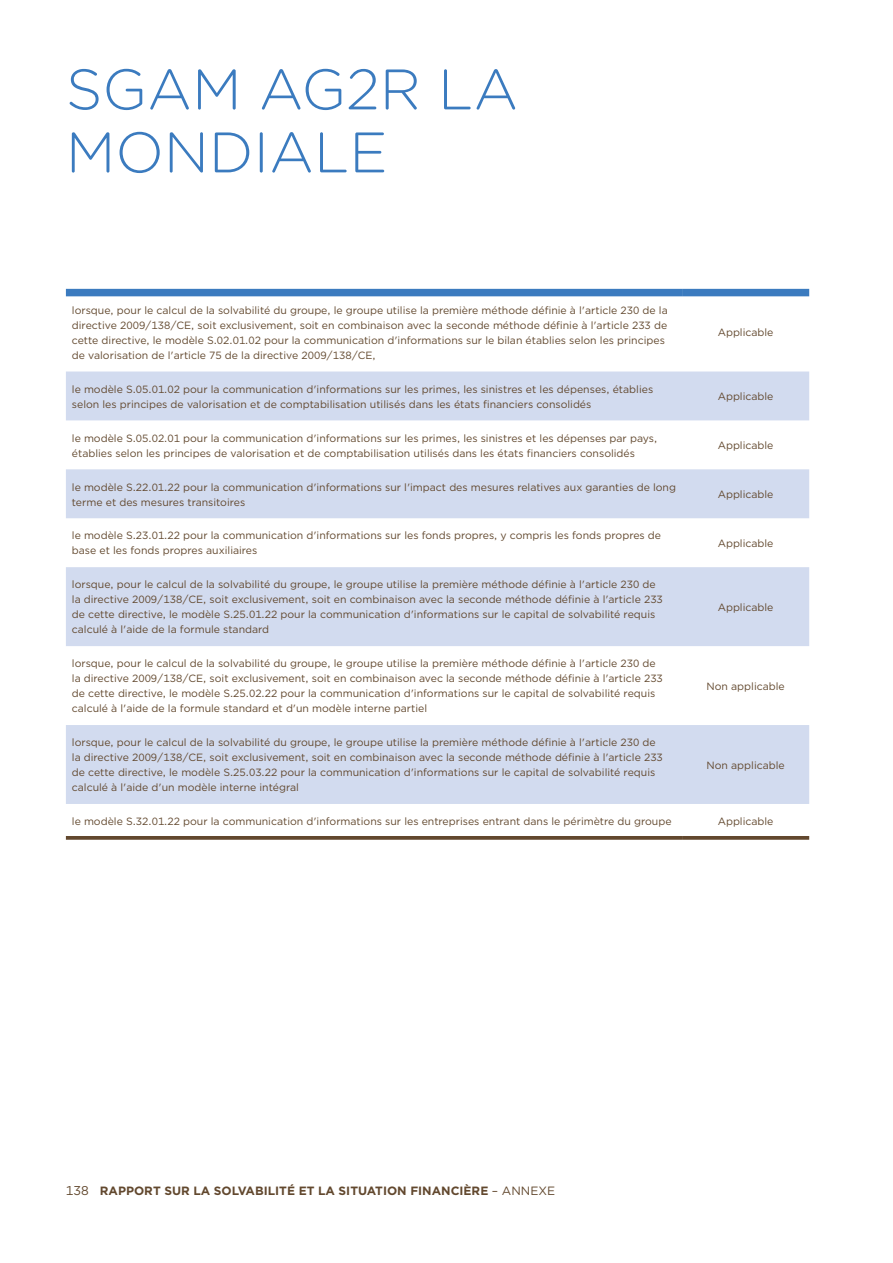
<style>
.page{position:relative;width:893px;height:1263px;background:#fff}
.page>*{position:absolute;margin:0;border:0;box-sizing:border-box;transform-origin:0 0}
.t1{font:300 57px/63px "Gotham Rounded";color:#3b7bbf}
.t2{font:700 12px "Gotham";color:#62482e}
.t3{font:10.5px/15px "Gotham";color:#62482e}
.s1{font-weight:400;font-size:12.75px}
.s2{font-weight:400}
</style>
<div class="page">
<svg style="left:66px;top:371px;width:743px;height:433px;fill:#d2dbef"></svg>
<div style="left:66px;top:289px;width:616px;height:7px;background:#3b7bbf"></div>
<div style="left:682px;top:289px;width:127px;height:7px;background:#3b7bbf"></div>
<svg style="left:66px;top:836px;width:616px;height:4px;background:#6b533b"></svg>
<svg style="left:682px;top:836px;width:127px;height:4px"></svg>
<h1 class="t1" style="left:66px;top:55px;width:454px">SGAM AG2R LA<br>MONDIALE</h1>
<p class="t3" style="left:72px;top:302px;width:597px">lorsque, pour le calcul de la solvabilité du groupe, le groupe utilise la première méthode définie à l'article 230 de la directive 2009/138/CE, soit exclusivement, soit en combinaison avec la seconde méthode définie à l'article 233 de cette directive, le modèle S.02.01.02 pour la communication d'informations sur le bilan établies selon les principes de valorisation de l'article 75 de la directive 2009/138/CE,</p>
<p class="t3" style="left:718px;top:325px;width:57px">Applicable</p>
<p class="t3" style="left:72px;top:381px;width:583px">le modèle S.05.01.02 pour la communication d'informations sur les primes, les sinistres et les dépenses, établies selon les principes de valorisation et de comptabilisation utilisés dans les états financiers consolidés</p>
<p class="t3" style="left:718px;top:389px;width:57px">Applicable</p>
<p class="t3" style="left:72px;top:430px;width:587px">le modèle S.05.02.01 pour la communication d'informations sur les primes, les sinistres et les dépenses par pays, établies selon les principes de valorisation et de comptabilisation utilisés dans les états financiers consolidés</p>
<p class="t3" style="left:718px;top:438px;width:57px">Applicable</p>
<p class="t3" style="left:72px;top:479px;width:606px">le modèle S.22.01.22 pour la communication d'informations sur l'impact des mesures relatives aux garanties de long terme et des mesures transitoires</p>
<p class="t3" style="left:718px;top:487px;width:57px">Applicable</p>
<p class="t3" style="left:72px;top:528px;width:591px">le modèle S.23.01.22 pour la communication d'informations sur les fonds propres, y compris les fonds propres de base et les fonds propres auxiliaires</p>
<p class="t3" style="left:718px;top:535px;width:57px">Applicable</p>
<p class="t3" style="left:72px;top:577px;width:592px">lorsque, pour le calcul de la solvabilité du groupe, le groupe utilise la première méthode définie à l'article 230 de la directive 2009/138/CE, soit exclusivement, soit en combinaison avec la seconde méthode définie à l'article 233 de cette directive, le modèle S.25.01.22 pour la communication d'informations sur le capital de solvabilité requis calculé à l'aide de la formule standard</p>
<p class="t3" style="left:718px;top:599px;width:57px">Applicable</p>
<p class="t3" style="left:72px;top:656px;width:592px">lorsque, pour le calcul de la solvabilité du groupe, le groupe utilise la première méthode définie à l'article 230 de la directive 2009/138/CE, soit exclusivement, soit en combinaison avec la seconde méthode définie à l'article 233 de cette directive, le modèle S.25.02.22 pour la communication d'informations sur le capital de solvabilité requis calculé à l'aide de la formule standard et d'un modèle interne partiel</p>
<p class="t3" style="left:72px;top:735px;width:592px">lorsque, pour le calcul de la solvabilité du groupe, le groupe utilise la première méthode définie à l'article 230 de la directive 2009/138/CE, soit exclusivement, soit en combinaison avec la seconde méthode définie à l'article 233 de cette directive, le modèle S.25.03.22 pour la communication d'informations sur le capital de solvabilité requis calculé à l'aide d'un modèle interne intégral</p>
<p class="t3" style="left:706px;top:678px;width:80px">Non applicable</p>
<p class="t3" style="left:706px;top:757px;width:80px">Non applicable</p>
<p class="t3" style="left:72px;top:814px;width:601px">le modèle S.32.01.22 pour la communication d'informations sur les entreprises entrant dans le périmètre du groupe</p>
<p class="t3" style="left:718px;top:814px;width:57px">Applicable</p>
<p class="t2" style="left:66px;top:1183px;width:491px"><span class="s1">138</span> RAPPORT SUR LA SOLVABILITÉ ET LA SITUATION FINANCIÈRE <span class="s2">– ANNEXE</span></p>
</div>
